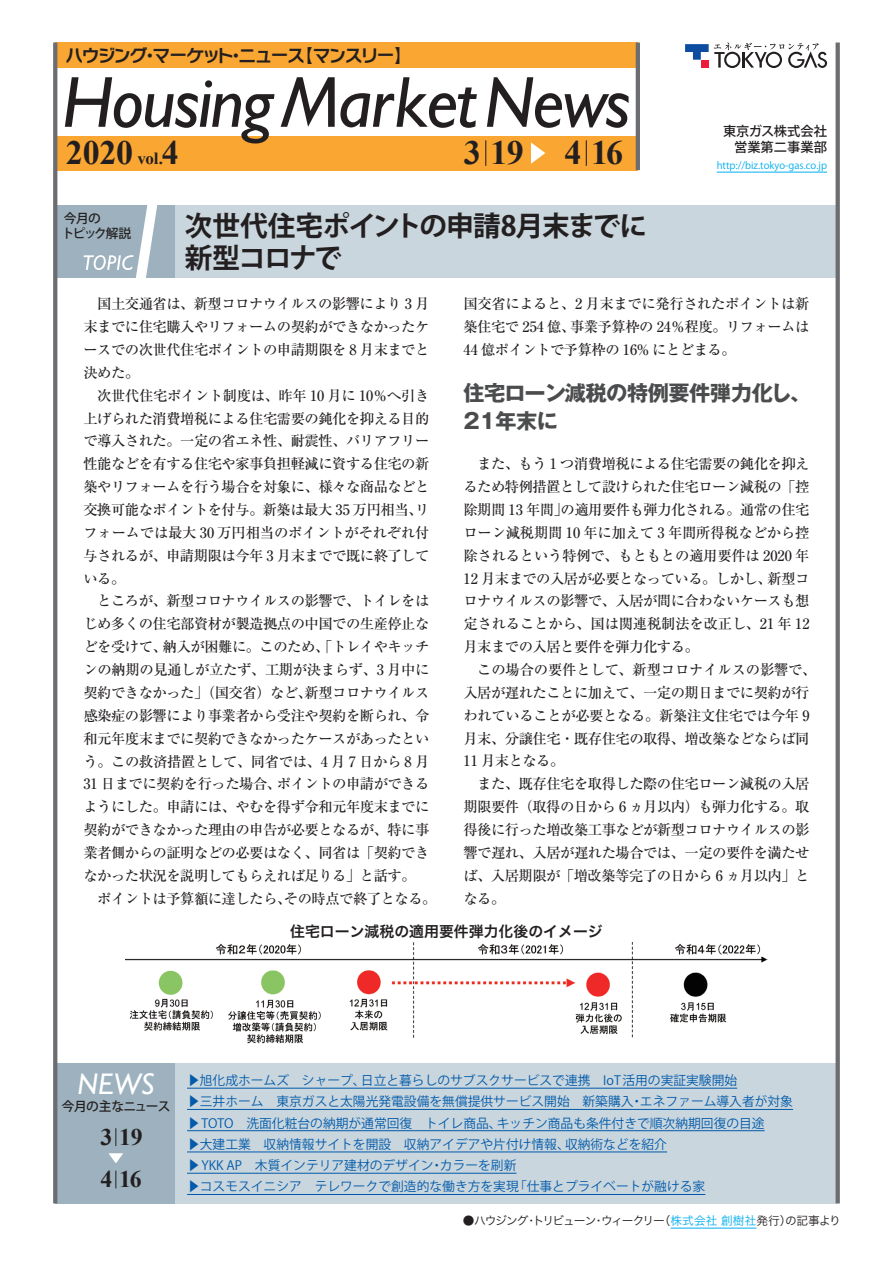
<style>
.page{position:relative;width:893px;height:1263px;background:#fff}
.page>*{position:absolute;margin:0;border:0;box-sizing:border-box;transform-origin:0 0}
.t1{font:700 34.05px "Times New Roman";letter-spacing:-.01em;color:#231f20}
.t2{font:italic 29.7px "Gill Sans";color:#fff}
.t3{font:700 27.6px/32px "Koz Go Pr 6 N";letter-spacing:-.04em;color:#231f20}
.t4{font:700 23.85px/42.5px "Times New Roman";color:#231f20}
.t5{font:700 21.3px/27.6px "Gothic MB101 Pr 6";letter-spacing:-.025em;color:#4b4c4d}
.t6{font:700 16.95px "Typelabo N Std De";letter-spacing:-.045em;color:#231f20}
.t7{font:700 16.95px "Times New Roman";color:#231f20}
.t8{font:14.85px "Hira Kaku Pro N W6";color:#231f20}
.t9{font:500 14.4px/22.8px "Ryumin Pr 6";letter-spacing:-.035em;color:#231f20;text-align:justify}
.t10{font:500 14.4px "Ryumin Pr 6";letter-spacing:-.015em;color:#231f20}
.t11{font:500 13.35px/15.9px "Koz Go Pr 6 N";color:#231f20;text-align:right}
.t12{font:12.75px/21.3px "Koz Go Pr 6 N";color:#015aaa}
.t13{font:500 12.75px/14.9px "Koz Go Pr 6 N";letter-spacing:-.1em;color:#231f20}
.t14{font:500 12.75px "Koz Go Pr 6 N";letter-spacing:-.06em;color:#231f20}
.t15{font:11.7px "Hira Kaku Pro N W3";letter-spacing:-.085em;color:#231f20}
.t16{font:11.7px "Hira Kaku Pro N W3";color:#00aeef}
.t17{font:9.9px "Koz Go Pr 6 N";color:#00aeef}
.s1{font-size:34.05px}
.s2{color:#231f20}
</style>
<div class="page">
<div style="left:55px;top:205px;width:783px;height:72px;background:#cad6dd"></div>
<div style="left:55px;top:136px;width:583px;height:34px;background:#faa633"></div>
<div style="left:55px;top:43px;width:583px;height:25px;background:#faa633"></div>
<div style="left:55px;top:205px;width:119px;height:72px;background:#9db2be"></div>
<hr style="left:717px;top:172px;width:110px;height:1px;background:#00aeef">
<div style="left:55px;top:1063px;width:783px;height:140px;background:#cad6dd"></div>
<div style="left:55px;top:1063px;width:119px;height:140px;background:#9db2be"></div>
<svg style="left:685px;top:43px;width:142px;height:25px"></svg>
<div style="left:701px;top:60px;width:8px;height:8px;background:#ed1a3a"></div>
<svg style="left:53px;top:43px;width:4px;height:1160px;background:#717275"></svg>
<svg style="left:836px;top:43px;width:4px;height:1160px;background:#717275"></svg>
<hr style="left:636px;top:43px;width:4px;height:127px;background:#6c6d70">
<svg style="left:65px;top:77px;width:210px;height:66px"></svg>
<svg style="left:281px;top:77px;width:196px;height:51px"></svg>
<svg style="left:487px;top:77px;width:142px;height:51px"></svg>
<svg style="left:531px;top:142px;width:14px;height:22px"></svg>
<svg style="left:108px;top:1153px;width:15px;height:10px"></svg>
<hr style="left:671px;top:1228px;width:85px;height:1px;background:#00aeef">
<hr style="left:187px;top:1088px;width:550px;height:1px;background:#015aaa">
<hr style="left:187px;top:1109px;width:606px;height:1px;background:#015aaa">
<hr style="left:187px;top:1130px;width:578px;height:1px;background:#015aaa">
<hr style="left:187px;top:1151px;width:480px;height:1px;background:#015aaa">
<hr style="left:187px;top:1173px;width:329px;height:1px;background:#015aaa">
<hr style="left:187px;top:1194px;width:518px;height:1px;background:#015aaa">
<svg style="left:84px;top:205px;width:74px;height:73px"></svg>
<svg style="left:485px;top:140px;width:1px;height:26px"></svg>
<svg style="left:586px;top:140px;width:1px;height:26px"></svg>
<svg style="left:115px;top:1128px;width:1px;height:18px"></svg>
<svg style="left:115px;top:1170px;width:1px;height:18px"></svg>
<img style="left:125px;top:943px;width:643px;height:101px">
<p class="t6" style="left:296px;top:42px;width:117px">【マンスリー【</p>
<p class="t6" style="left:66px;top:42px;width:240px">ハウジングマーケットニュース</p>
<p class="t6" style="left:141px;top:42px;width:19px">・</p>
<p class="t6" style="left:227px;top:42px;width:19px">・</p>
<h1 class="t1" style="left:66px;top:129px;width:69px">2020</h1>
<p class="t7" style="left:137px;top:147px;width:43px">vol.<span class="s1">4</span></p>
<h1 class="t1" style="left:464px;top:129px;width:61px">319</h1>
<h1 class="t1" style="left:564px;top:129px;width:60px">4 16</h1>
<p class="t11" style="left:723px;top:123px;width:106px">東京ガス株式会社営業第二事業部</p>
<p class="t17" style="left:717px;top:160px;width:112px">http://biz.tokyo-gas.co j p.</p>
<h3 class="t3" style="left:185px;top:210px;width:464px">次世代住宅ポイントの申請8月末までに新型コロナで</h3>
<p class="t9" style="left:83px;top:292px;width:348px;text-indent:14px">国土交通省は、新型コロナウイルスの影響により 3 月末までに住宅購入やリフォームの契約ができなかったケースでの次世代住宅ポイントの申請期限を 8 月末までと決めた。</p>
<p class="t9" style="left:83px;top:383px;width:348px;text-indent:14px">次世代住宅ポイント制度は、昨年 10 月に 10％へ引き上げられた消費増税による住宅需要の鈍化を抑える目的で導入された。一定の省エネ性、耐震性、バリアフリー性能などを有する住宅や家事負担軽減に資する住宅の新築やリフォームを行う場合を対象に、様々な商品などと交換可能なポイントを付与。新築は最大 35 万円相当リ、フォームでは最大 30 万円相当のポイントがそれぞれ付与されるが、申請期限は今年 3 月末までで既に終了している。</p>
<p class="t9" style="left:83px;top:589px;width:348px;text-align:right">ところが、新型コロナウイルスの影響で、トイレをはじめ多くの住宅部資材が製造拠点の中国での生産停止な納入が困難に。このため、「トレイやキッチ</p>
<p class="t13" style="left:62px;top:211px;width:71px">今月の<br>トピック解説</p>
<p class="t9" style="left:463px;top:292px;width:347px;text-align:right">国交省によると、2 月末までに発行されたポイントは新事業予算枠の 24％程度。リフォームは</p>
<p class="t9" style="left:463px;top:315px;width:274px">築住宅で 254 億、<br>44 億ポイントで予算枠の 16% にとどまる。</p>
<h3 class="t5" style="left:463px;top:378px;width:349px">住宅ローン減税の特例要件弾力化し、<br>21年末に</h3>
<p class="t9" style="left:463px;top:452px;width:348px;text-indent:14px">また、もう 1 つ消費増税による住宅需要の鈍化を抑えるため特例措置として設けられた住宅ローン減税の「控除期間 13 年間の適用要件も弾力化される。通常の住宅</p>
<p class="t9" style="left:554px;top:497px;width:16px">」</p>
<p class="t10" style="left:463px;top:521px;width:347px">ローン減税期間 10 年に加えて 3 年間所得税などから控</p>
<p class="t10" style="left:463px;top:544px;width:348px">除されるという特例で、もともとの適用要件は 2020 年</p>
<p class="t9" style="left:767px;top:566px;width:43px">新型コ</p>
<p class="t9" style="left:463px;top:566px;width:348px;text-align:left">12 月末までの入居が必要となっている。しかし、<br>ロナウイルスの影響で、入居が間に合わないケースも想定されることから、国は関連税制法を改正し、21 年 12月末までの入居と要件を弾力化する。</p>
<p class="t9" style="left:463px;top:658px;width:355px;text-align:left;text-indent:14px">この場合の要件として、新型コロナイルスの影響で、入居が遅れたことに加えて、一定の期日までに契約が行われていることが必要となる。新築注文住宅では今年 9月末、分譲住宅・既存住宅の取得、増改築などならば同<br>11 月末となる。</p>
<p class="t9" style="left:463px;top:772px;width:348px;text-indent:14px">また、既存住宅を取得した際の住宅ローン減税の入居期限要件（取得の日から 6 ヵ月以内）も弾力化する。取得後に行った増改築工事などが新型コロナウイルスの影響で遅れ、入居が遅れた場合では、一定の要件を満たせば、入居期限が「増改築等完了の日から 6 ヵ月以内」となる。</p>
<p class="t8" style="left:290px;top:918px;width:314px">住宅ローン減税の適用要件弾力化後のイメージ</p>
<p class="t9" style="left:83px;top:635px;width:348px;text-align:left">どを受けて、<br>ンの納期の見通しが立たず、工期が決まらず、3 月中に契約できなかった」（国交省）など新型コロナウイルス</p>
<p class="t9" style="left:298px;top:680px;width:16px">、</p>
<p class="t9" style="left:83px;top:703px;width:348px">感染症の影響により事業者から受注や契約を断られ、令</p>
<p class="t9" style="left:83px;top:726px;width:348px">和元年度末までに契約できなかったケースがあったとい</p>
<p class="t9" style="left:83px;top:749px;width:347px">う。この救済措置として、同省では、4 月 7 日から 8 月</p>
<p class="t9" style="left:277px;top:772px;width:154px">ポイントの申請ができる</p>
<p class="t9" style="left:83px;top:772px;width:199px">31 日までに契約を行った場合、</p>
<p class="t9" style="left:83px;top:795px;width:348px">ようにした。申請には、やむを得ず令和元年度末までに</p>
<p class="t9" style="left:83px;top:818px;width:348px">契約ができなかった理由の申告が必要となるが、特に事</p>
<p class="t9" style="left:83px;top:840px;width:348px">業者側からの証明などの必要はなく、同省は「契約でき</p>
<p class="t9" style="left:83px;top:863px;width:334px">なかった状況を説明してもらえれば足りる」と話す。</p>
<p class="t9" style="left:284px;top:886px;width:154px">その時点で終了となる。</p>
<p class="t9" style="left:97px;top:886px;width:196px">ポイントは予算額に達したら、</p>
<h2 class="t2" style="left:77px;top:1066px;width:79px">NEWS</h2>
<p class="t14" style="left:62px;top:1099px;width:110px">今月の主なニュース</p>
<h3 class="t4" style="left:101px;top:1115px;width:44px">319<br>4 16</h3>
<p class="t12" style="left:361px;top:1070px;width:378px">日立と暮らしのサブスクサービスで連携　IoT活用の実証実験開始</p>
<p class="t12" style="left:187px;top:1070px;width:180px">▶旭化成ホームズ　シャープ、</p>
<p class="t12" style="left:497px;top:1091px;width:269px;text-indent:-310px">▶三井ホーム　東京ガスと太陽光発電設備を無償提供サービス開始　新築購入<br>キッチン商品も条件付きで順次納期回復の目途</p>
<p class="t12" style="left:640px;top:1091px;width:155px">エネファーム導入者が対象</p>
<p class="t12" style="left:630px;top:1091px;width:14px">・</p>
<p class="t12" style="left:187px;top:1112px;width:316px">▶ TOTO　洗面化粧台の納期が通常回復　トイレ商品、</p>
<p class="t12" style="left:440px;top:1134px;width:131px;text-indent:-253px">▶大建工業　収納情報サイトを開設　収納アイデアや片付け情報、カラーを刷新</p>
<p class="t12" style="left:565px;top:1134px;width:104px">収納術などを紹介</p>
<p class="t12" style="left:187px;top:1155px;width:248px">▶ YKK AP　木質インテリア建材のデザイン</p>
<p class="t12" style="left:430px;top:1155px;width:14px">・</p>
<p class="t12" style="left:514px;top:1176px;width:193px">「仕事とプライベートが融ける家</p>
<p class="t12" style="left:187px;top:1176px;width:333px">▶コスモスイニシア　テレワークで創造的な働き方を実現</p>
<p class="t15" style="left:463px;top:1210px;width:203px">●ハウジングトリビューンウィークリー</p>
<p class="t15" style="left:785px;top:1210px;width:57px">の記事より</p>
<p class="t16" style="left:659px;top:1210px;width:134px"><span class="s2">（</span>株式会社創樹社<span class="s2">発行）</span></p>
<p class="t15" style="left:525px;top:1210px;width:13px">・</p>
<p class="t15" style="left:593px;top:1210px;width:13px">・</p>
</div>
